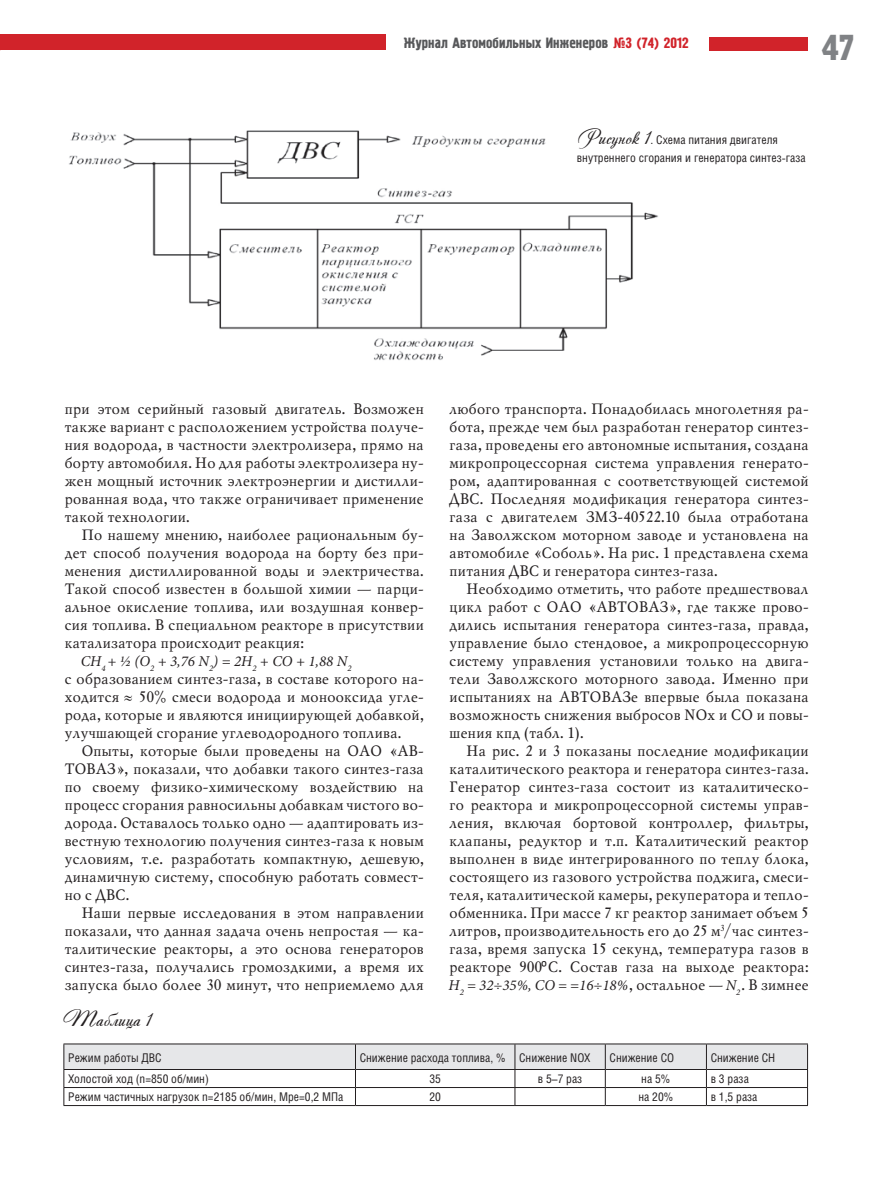
<style>
.page{position:relative;width:893px;height:1191px;background:#fff}
.page>*{position:absolute;margin:0;border:0;box-sizing:border-box;transform-origin:0 0}
.t1{font:36px "Machine C";color:#808285}
.t2{font:21px "Andantinoscript";color:#231f20}
.t3{font:15px/18px "Mysl C";color:#231f20;text-align:justify}
.t4{font:italic 15px "Minion Pro";color:#231f20}
.t5{font:15px "Pollock 1 C";color:#57585a}
.t6{font:12px/18px "Helios Cond";color:#231f20}
.s1{color:#d1232a}
.s2{font-family:"Andantinoscript";font-size:21px}
.s3{font-family:"Calibri"}
.s4{font-family:"Mysl C";font-style:normal}
</style>
<div class="page">
<div style="left:0;top:34px;width:386px;height:16px;background:#d1232a"></div>
<div style="left:709px;top:38px;width:99px;height:13px;background:#d1232a"></div>
<hr style="left:63px;top:1043px;width:292px;height:1px;background:#231f20">
<hr style="left:355px;top:1043px;width:160px;height:1px;background:#231f20">
<hr style="left:515px;top:1043px;width:90px;height:1px;background:#231f20">
<hr style="left:605px;top:1043px;width:101px;height:1px;background:#231f20">
<hr style="left:706px;top:1043px;width:102px;height:1px;background:#231f20">
<svg style="left:63px;top:1044px;width:745px;height:61px"></svg>
<hr style="left:63px;top:1105px;width:292px;height:1px;background:#231f20">
<hr style="left:355px;top:1105px;width:160px;height:1px;background:#231f20">
<hr style="left:515px;top:1105px;width:90px;height:1px;background:#231f20">
<hr style="left:605px;top:1105px;width:101px;height:1px;background:#231f20">
<hr style="left:706px;top:1105px;width:102px;height:1px;background:#231f20">
<img style="left:69px;top:130px;width:589px;height:230px">
<p class="t5" style="left:404px;top:34px;width:286px">Журнал Автомобильных Инженеров <span class="s1">№3 (74) 2012</span></p>
<h1 class="t1" style="left:822px;top:27px;width:34px">47</h1>
<p class="t6" style="left:577px;top:131px;width:230px"><span class="s2">Рисунок 1</span>. Схема питания двигателя внутреннего сгорания и генератора синтез-газа</p>
<p class="t3" style="left:64px;top:400px;width:361px">при этом серийный газовый двигатель. Возможен также вариант с расположением устройства получе&shy;ния водорода, в частности электролизера, прямо на борту автомобиля. Но для работы электролизера ну&shy;жен мощный источник электроэнергии и дистилли&shy;рованная вода, что также ограничивает применение такой технологии.</p>
<p class="t3" style="left:64px;top:526px;width:361px;text-indent:17px">По нашему мнению, наиболее рациональным бу&shy;дет способ получения водорода на борту без при&shy;менения дистиллированной воды и электричества.<br>Такой способ известен в большой химии — парци&shy;альное окисление топлива, или воздушная конвер&shy;сия топлива. В специальном реакторе в присутствии катализатора происходит реакция:</p>
<p class="t4" style="left:81px;top:651px;width:272px">CH<sub>4</sub> + ½ (O<sub>2</sub> + 3,76 N<sub>2</sub>) = 2H<sub>2</sub> + CO + 1,88 N<sub>2</sub></p>
<p class="t3" style="left:64px;top:670px;width:361px">с образованием синтез-газа, в составе которого на&shy;ходится ≈ 50% смеси водорода и монооксида угле&shy;рода, которые и являются инициирующей добавкой, улучшающей сгорание углеводородного топлива.</p>
<p class="t3" style="left:64px;top:742px;width:361px;text-indent:17px">Опыты, которые были проведены на ОАО «АВ-ТОВАЗ», показали, что добавки такого синтез-газа по своему физико-химическому воздействию на процесс сгорания равносильны добавкам чистого во&shy;дорода. Оставалось только одно — адаптировать из&shy;вестную технологию получения синтез-газа к новым условиям, т.е. разработать компактную, дешевую, динамичную систему, способную работать совмест&shy;но с ДВС.</p>
<p class="t3" style="left:64px;top:904px;width:361px;text-indent:17px">Наши первые исследования в этом направлении показали, что данная задача очень непростая — ка&shy;талитические реакторы, а это основа генераторов синтез-газа, получались громоздкими, а время их запуска было более 30 минут, что неприемлемо для</p>
<h2 class="t2" style="left:64px;top:1005px;width:90px">Таблица 1</h2>
<p class="t3" style="left:449px;top:400px;width:361px">любого транспорта. Понадобилась многолетняя ра&shy;бота, прежде чем был разработан генератор синтез&shy;газа, проведены его автономные испытания, создана микропроцессорная система управления генерато&shy;ром, адаптированная с соответствующей системой ДВС. Последняя модификация генератора синтез&shy;газа с двигателем ЗМЗ-40522.10 была отработана на Заволжском моторном заводе и установлена на автомобиле «Соболь». На рис. 1 представлена схема питания ДВС и генератора синтез-газа.</p>
<p class="t3" style="left:449px;top:580px;width:361px;text-indent:17px">Необходимо отметить, что работе предшествовал цикл работ с ОАО «АВТОВАЗ», где также прово&shy;дились испытания генератора синтез-газа, правда, управление было стендовое, а микропроцессорную систему управления установили только на двига&shy;тели Заволжского моторного завода. Именно при испытаниях на АВТОВАЗе впервые была показана возможность снижения выбросов NOx и СО и повы&shy;шения кпд (табл. 1).</p>
<p class="t3" style="left:449px;top:742px;width:361px;text-indent:17px">На рис. 2 и 3 показаны последние модификации каталитического реактора и генератора синтез-газа.<br>Генератор синтез-газа состоит из каталитическо&shy;го реактора и микропроцессорной системы управ&shy;ления, включая бортовой контроллер, фильтры, клапаны, редуктор и т.п. Каталитический реактор выполнен в виде интегрированного по теплу блока, состоящего из газового устройства поджига, смеси&shy;теля, каталитической камеры, рекуператора и тепло&shy;обменника. При массе 7 кг реактор занимает объем 5 литров, производительность его до 25 м<sup>3</sup>/час синтез&shy;газа, время запуска 15 секунд, температура газов в реакторе 900<span class="s3">⁰</span>С. Состав газа на выходе реактора:</p>
<p class="t4" style="left:449px;top:975px;width:361px">H<sub>2</sub> = 32÷35%, CO = =16÷18%<span class="s4">, остальное —</span> N<sub>2</sub><span class="s4">. В зимнее</span></p>
<p class="t6" style="left:68px;top:1048px;width:94px">Режим работы ДВС</p>
<p class="t6" style="left:360px;top:1048px;width:232px">Снижение расхода топлива, % Снижение NOX</p>
<p class="t6" style="left:610px;top:1048px;width:66px">Снижение CO</p>
<p class="t6" style="left:711px;top:1048px;width:66px">Снижение CH</p>
<p class="t6" style="left:68px;top:1069px;width:142px">Холостой ход (n=850 об/мин)</p>
<p class="t6" style="left:429px;top:1069px;width:13px">35</p>
<p class="t6" style="left:538px;top:1069px;width:46px">в 5–7 раз</p>
<p class="t6" style="left:641px;top:1069px;width:31px">на 5%</p>
<p class="t6" style="left:711px;top:1069px;width:40px">в 3 раза</p>
<p class="t6" style="left:68px;top:1087px;width:277px">Режим частичных нагрузок n=2185 об/мин, Mре=0,2 МПа</p>
<p class="t6" style="left:429px;top:1087px;width:13px">20</p>
<p class="t6" style="left:638px;top:1087px;width:36px">на 20%</p>
<p class="t6" style="left:711px;top:1087px;width:48px">в 1,5 раза</p>
</div>
